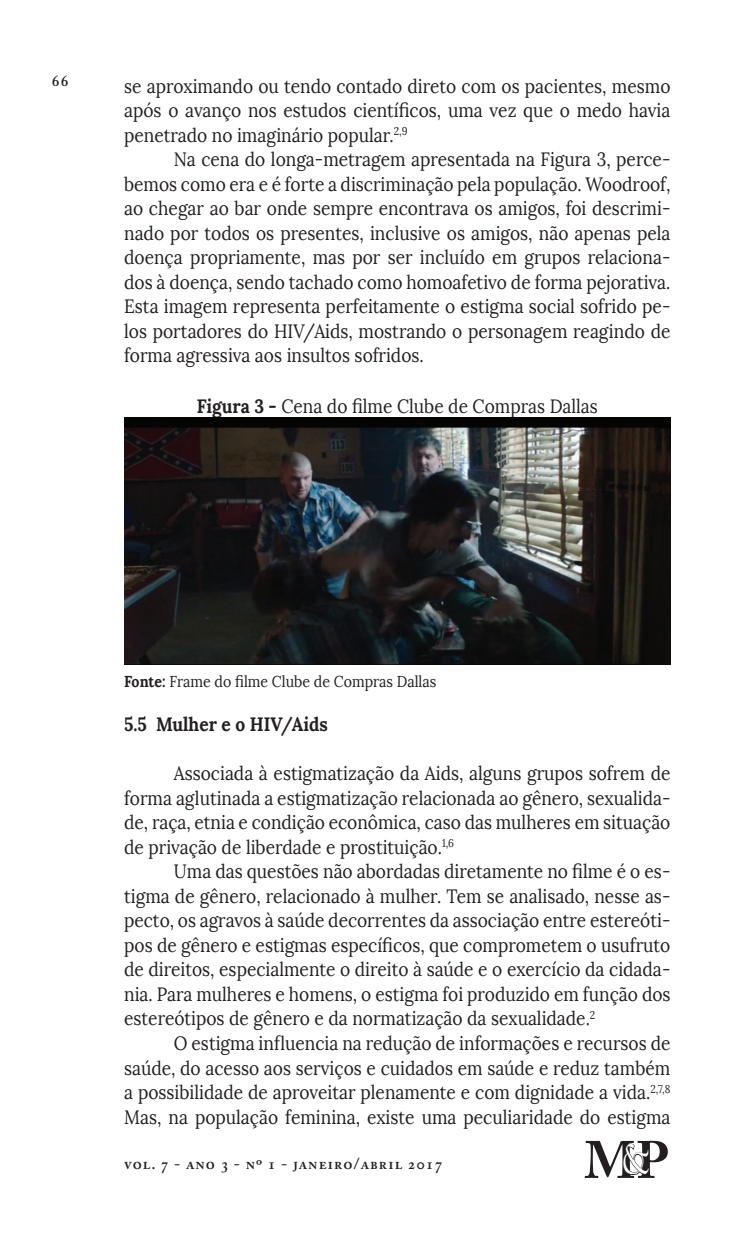
<style>
.page{position:relative;width:745px;height:1241px;background:#fff}
.page>*{position:absolute;margin:0;border:0;box-sizing:border-box;transform-origin:0 0}
.t1{font:700 51.98px "Adobe Caslon Pro";color:#231f20}
.t2{font:19.25px/24.5px "Lora";color:#231f20;text-align:justify;scale:.9 1}
.t3{font:700 19.25px "Lora";color:#231f20;scale:.9 1}
.t4{font:15.75px "Lora";color:#231f20;scale:.9 1}
.t5{font:600 15.75px "Adobe Caslon Pro";letter-spacing:.07em;color:#231f20}
.s1{font-weight:700}
.s2{font-family:"Californian FB";font-weight:400;font-size:46.38px;color:#fff}
</style>
<div class="page">
<svg style="left:623px;top:1143px;width:26px;height:31px"></svg>
<img style="left:124px;top:417px;width:546px;height:248px">
<p class="t5" style="left:52px;top:71px;width:18px">66</p>
<p class="t2" style="left:124px;top:74px;width:608px">se aproximando ou tendo contado direto com os pacientes, mesmo após o avanço nos estudos científicos, uma vez que o medo havia penetrado no imaginário popular.<sup>2,9</sup></p>
<p class="t2" style="left:124px;top:147px;width:608px;text-indent:50px">Na cena do longa-metragem apresentada na Figura 3, perce&shy;bemos como era e é forte a discriminação pela população. Woodroof, ao chegar ao bar onde sempre encontrava os amigos, foi descrimi&shy;nado por todos os presentes, inclusive os amigos, não apenas pela doença propriamente, mas por ser incluído em grupos relaciona&shy;dos à doença, sendo tachado como homoafetivo de forma pejorativa.<br>Esta imagem representa perfeitamente o estigma social sofrido pe&shy;los portadores do HIV/Aids, mostrando o personagem reagindo de forma agressiva aos insultos sofridos.</p>
<p class="t2" style="left:196px;top:394px;width:447px"><span class="s1">Figura 3 -</span> Cena do filme Clube de Compras Dallas</p>
<p class="t4" style="left:124px;top:672px;width:348px"><span class="s1">Fonte:</span> Frame do filme Clube de Compras Dallas</p>
<p class="t3" style="left:124px;top:711px;width:228px">5.5 Mulher e o HIV/Aids</p>
<p class="t2" style="left:124px;top:761px;width:608px;text-indent:50px">Associada à estigmatização da Aids, alguns grupos sofrem de forma aglutinada a estigmatização relacionada ao gênero, sexualida&shy;de, raça, etnia e condição econômica, caso das mulheres em situação de privação de liberdade e prostituição.<sup>1,6</sup></p>
<p class="t2" style="left:124px;top:859px;width:608px;text-indent:50px">Uma das questões não abordadas diretamente no filme é o es&shy;tigma de gênero, relacionado à mulher. Tem se analisado, nesse as&shy;pecto, os agravos à saúde decorrentes da associação entre estereóti&shy;pos de gênero e estigmas específicos, que comprometem o usufruto de direitos, especialmente o direito à saúde e o exercício da cidada&shy;nia. Para mulheres e homens, o estigma foi produzido em função dos estereótipos de gênero e da normatização da sexualidade.<sup>2</sup></p>
<p class="t2" style="left:124px;top:1031px;width:608px;text-indent:50px">O estigma influencia na redução de informações e recursos de saúde, do acesso aos serviços e cuidados em saúde e reduz também a possibilidade de aproveitar plenamente e com dignidade a vida.<sup>2,7,8<br></sup>Mas, na população feminina, existe uma peculiaridade do estigma</p>
<p class="t5" style="left:124px;top:1154px;width:320px">vol. 7 - ano 3 - nº 1 - janeiro/abril 2017</p>
<h1 class="t1" style="left:584px;top:1129px;width:86px">M P<span class="s2">&amp;</span></h1>
</div>
